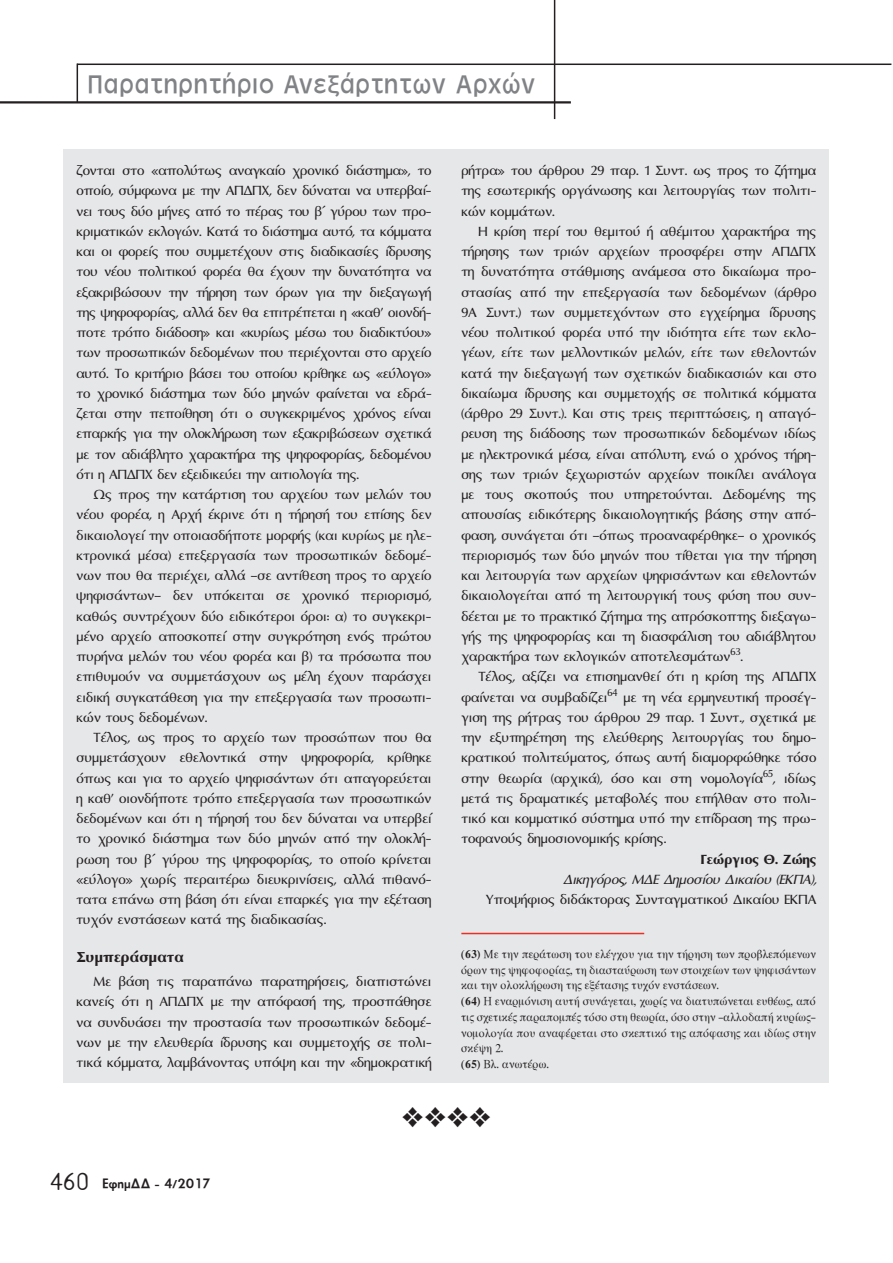
<style>
.page{position:relative;width:893px;height:1263px;background:#fff}
.page>*{position:absolute;margin:0;border:0;box-sizing:border-box;transform-origin:0 0}
.t1{font:27px "Zapf Dingbats IT Cby BT";color:#231f20}
.t2{font:24px "Mg Antique UC Pol Normal";letter-spacing:.04em;color:#808285}
.t3{font:700 18.75px "Mg Optima UC Pol";color:#231f20}
.t4{font:17.25px/20.2px "Mg Optima UC Pol";color:#231f20;text-align:justify}
.t5{font:italic 17.25px "Mg Optima UC Pol";color:#231f20}
.t6{font:700 17.25px "Mg Optima UC Pol";color:#231f20}
.t7{font:700 13.5px "Mg Future UC Pol";letter-spacing:-.01em;color:#231f20}
.t8{font:12px/15.8px "Mg Old Times UC Pol Normal";color:#231f20;scale:.95 1}
.s1{font-family:"Mg Old Times UC Pol";font-weight:700}
.s2{font-family:"Cannibal Template Plain";font-weight:400;font-size:24px}
</style>
<div class="page">
<hr style="left:554px;top:0;width:1px;height:119px;background:#231f20">
<hr style="left:77px;top:64px;width:1px;height:39px;background:#231f20">
<hr style="left:0;top:101px;width:571px;height:2px;background:#231f20">
<hr style="left:77px;top:64px;width:814px;height:1px;background:#231f20">
<div style="left:64px;top:149px;width:765px;height:933px;background:#e6e7e9"></div>
<hr style="left:461px;top:933px;width:183px;height:1px;background:#ee2e22">
<h2 class="t2" style="left:89px;top:69px;width:449px">Παρατηρητήριο Ανεξάρτητων Αρχών</h2>
<p class="t4" style="left:77px;top:160px;width:357px">ζονται στο «απολύτως αναγκαίο χρονικό διάστημα», το οποίο, σύμφωνα με την ΑΠΔΠΧ, δεν δύναται να υπερβαί&shy;νει τους δύο μήνες από το πέρας του β΄ γύρου των προ&shy;κριματικών εκλογών. Κατά το διάστημα αυτό, τα κόμματα και οι φορείς που συμμετέχουν στις διαδικασίες ίδρυσης του νέου πολιτικού φορέα θα έχουν την δυνατότητα να εξακριβώσουν την τήρηση των όρων για την διεξαγωγή της ψηφοφορίας, αλλά δεν θα επιτρέπεται η «καθ’ οιονδή&shy;ποτε τρόπο διάδοση» και «κυρίως μέσω του διαδικτύου» των προσωπικών δεδομένων που περιέχονται στο αρχείο αυτό. Το κριτήριο βάσει του οποίου κρίθηκε ως «εύλογο» το χρονικό διάστημα των δύο μηνών φαίνεται να εδρά&shy;ζεται στην πεποίθηση ότι ο συγκεκριμένος χρόνος είναι επαρκής για την ολοκλήρωση των εξακριβώσεων σχετικά με τον αδιάβλητο χαρακτήρα της ψηφοφορίας, δεδομένου ότι η ΑΠΔΠΧ δεν εξειδικεύει την αιτιολογία της.</p>
<p class="t4" style="left:77px;top:484px;width:357px;text-indent:17px">Ως προς την κατάρτιση του αρχείου των μελών του νέου φορέα, η Αρχή έκρινε ότι η τήρησή του επίσης δεν δικαιολογεί την οποιασδήποτε μορφής (και κυρίως με ηλε&shy;κτρονικά μέσα) επεξεργασία των προσωπικών δεδομέ&shy;νων που θα περιέχει, αλλά –σε αντίθεση προς το αρχείο ψηφισάντων– δεν υπόκειται σε χρονικό περιορισμό, καθώς συντρέχουν δύο ειδικότεροι όροι: α) το συγκεκρι&shy;μένο αρχείο αποσκοπεί στην συγκρότηση ενός πρώτου πυρήνα μελών του νέου φορέα και β) τα πρόσωπα που επιθυμούν να συμμετάσχουν ως μέλη έχουν παράσχει ειδική συγκατάθεση για την επεξεργασία των προσωπι&shy;κών τους δεδομένων.</p>
<p class="t4" style="left:77px;top:727px;width:357px;text-indent:17px">Τέλος, ως προς το αρχείο των προσώπων που θα συμμετάσχουν εθελοντικά στην ψηφοφορία, κρίθηκε όπως και για το αρχείο ψηφισάντων ότι απαγορεύεται η καθ’ οιονδήποτε τρόπο επεξεργασία των προσωπικών δεδομένων και ότι η τήρησή του δεν δύναται να υπερβεί το χρονικό διάστημα των δύο μηνών από την ολοκλή&shy;ρωση του β΄ γύρου της ψηφοφορίας, το οποίο κρίνεται «εύλογο» χωρίς περαιτέρω διευκρινίσεις, αλλά πιθανό&shy;τατα επάνω στη βάση ότι είναι επαρκές για την εξέταση τυχόν ενστάσεων κατά της διαδικασίας.</p>
<p class="t3" style="left:77px;top:947px;width:109px">Συμπεράσματα</p>
<p class="t4" style="left:77px;top:971px;width:357px;text-indent:17px">Με βάση τις παραπάνω παρατηρήσεις, διαπιστώνει κανείς ότι η ΑΠΔΠΧ με την απόφασή της, προσπάθησε να συνδυάσει την προστασία των προσωπικών δεδομέ&shy;νων με την ελευθερία ίδρυσης και συμμετοχής σε πολι&shy;τικά κόμματα, λαμβάνοντας υπόψη και την «δημοκρατική</p>
<p class="t4" style="left:461px;top:160px;width:357px">ρήτρα» του άρθρου 29 παρ. 1 Συντ. ως προς το ζήτημα της εσωτερικής οργάνωσης και λειτουργίας των πολιτι&shy;κών κομμάτων.</p>
<p class="t4" style="left:461px;top:221px;width:357px;text-indent:17px">Η κρίση περί του θεμιτού ή αθέμιτου χαρακτήρα της τήρησης των τριών αρχείων προσφέρει στην ΑΠΔΠΧ τη δυνατότητα στάθμισης ανάμεσα στο δικαίωμα προ&shy;στασίας από την επεξεργασία των δεδομένων (άρθρο 9Α Συντ.) των συμμετεχόντων στο εγχείρημα ίδρυσης νέου πολιτικού φορέα υπό την ιδιότητα είτε των εκλο&shy;γέων, είτε των μελλοντικών μελών, είτε των εθελοντών κατά την διεξαγωγή των σχετικών διαδικασιών και στο δικαίωμα ίδρυσης και συμμετοχής σε πολιτικά κόμματα (άρθρο 29 Συντ.). Και στις τρεις περιπτώσεις, η απαγό&shy;ρευση της διάδοσης των προσωπικών δεδομένων ιδίως με ηλεκτρονικά μέσα, είναι απόλυτη, ενώ ο χρόνος τήρη&shy;σης των τριών ξεχωριστών αρχείων ποικίλει ανάλογα με τους σκοπούς που υπηρετούνται. Δεδομένης της απουσίας ειδικότερης δικαιολογητικής βάσης στην από&shy;φαση, συνάγεται ότι –όπως προαναφέρθηκε– ο χρονικός περιορισμός των δύο μηνών που τίθεται για την τήρηση και λειτουργία των αρχείων ψηφισάντων και εθελοντών δικαιολογείται από τη λειτουργική τους φύση που συν&shy;δέεται με το πρακτικό ζήτημα της απρόσκοπτης διεξαγω&shy;γής της ψηφοφορίας και τη διασφάλιση του αδιάβλητου χαρακτήρα των εκλογικών αποτελεσμάτων<sup>63</sup>.</p>
<p class="t4" style="left:461px;top:666px;width:357px;text-indent:17px">Τέλος, αξίζει να επισημανθεί ότι η κρίση της ΑΠΔΠΧ φαίνεται να συμβαδίζει<sup>64</sup> με τη νέα ερμηνευτική προσέγ&shy;γιση της ρήτρας του άρθρου 29 παρ. 1 Συντ., σχετικά με την εξυπηρέτηση της ελεύθερης λειτουργίας του δημο&shy;κρατικού πολιτεύματος, όπως αυτή διαμορφώθηκε τόσο στην θεωρία (αρχικά), όσο και στη νομολογία<sup>65</sup>, ιδίως μετά τις δραματικές μεταβολές που επήλθαν στο πολι&shy;τικό και κομματικό σύστημα υπό την επίδραση της πρω&shy;τοφανούς δημοσιονομικής κρίσης.</p>
<p class="t6" style="left:701px;top:850px;width:117px">Γεώργιος Θ. Ζώης</p>
<p class="t5" style="left:563px;top:870px;width:255px">Δικηγόρος, ΜΔΕ Δημοσίου Δικαίου (ΕΚΠΑ),</p>
<p class="t4" style="left:486px;top:889px;width:332px">Υποψήφιος διδάκτορας Συνταγματικού Δικαίου ΕΚΠΑ</p>
<p class="t8" style="left:461px;top:946px;width:375px"><span class="s1">(63)</span> Με την περάτωση του ελέγχου για την τήρηση των προβλεπόμενων όρων της ψηφοφορίας, τη διασταύρωση των στοιχείων των ψηφισάντων και την ολοκλήρωση της εξέτασης τυχόν ενστάσεων.<br><span class="s1">(64)</span> Η εναρμόνιση αυτή συνάγεται, χωρίς να διατυπώνεται ευθέως, από τις σχετικές παραπομπές τόσο στη θεωρία, όσο στην –αλλοδαπή κυρίως– νομολογία που αναφέρεται στο σκεπτικό της απόφασης και ιδίως στην σκέψη 2.<br><span class="s1">(65)</span> Βλ. ανωτέρω.</p>
<h1 class="t1" style="left:401px;top:1104px;width:91px">❖❖❖❖</h1>
<p class="t7" style="left:50px;top:1176px;width:162px"><span class="s2">460</span> ΕφημΔΔ - 4/2017</p>
</div>
